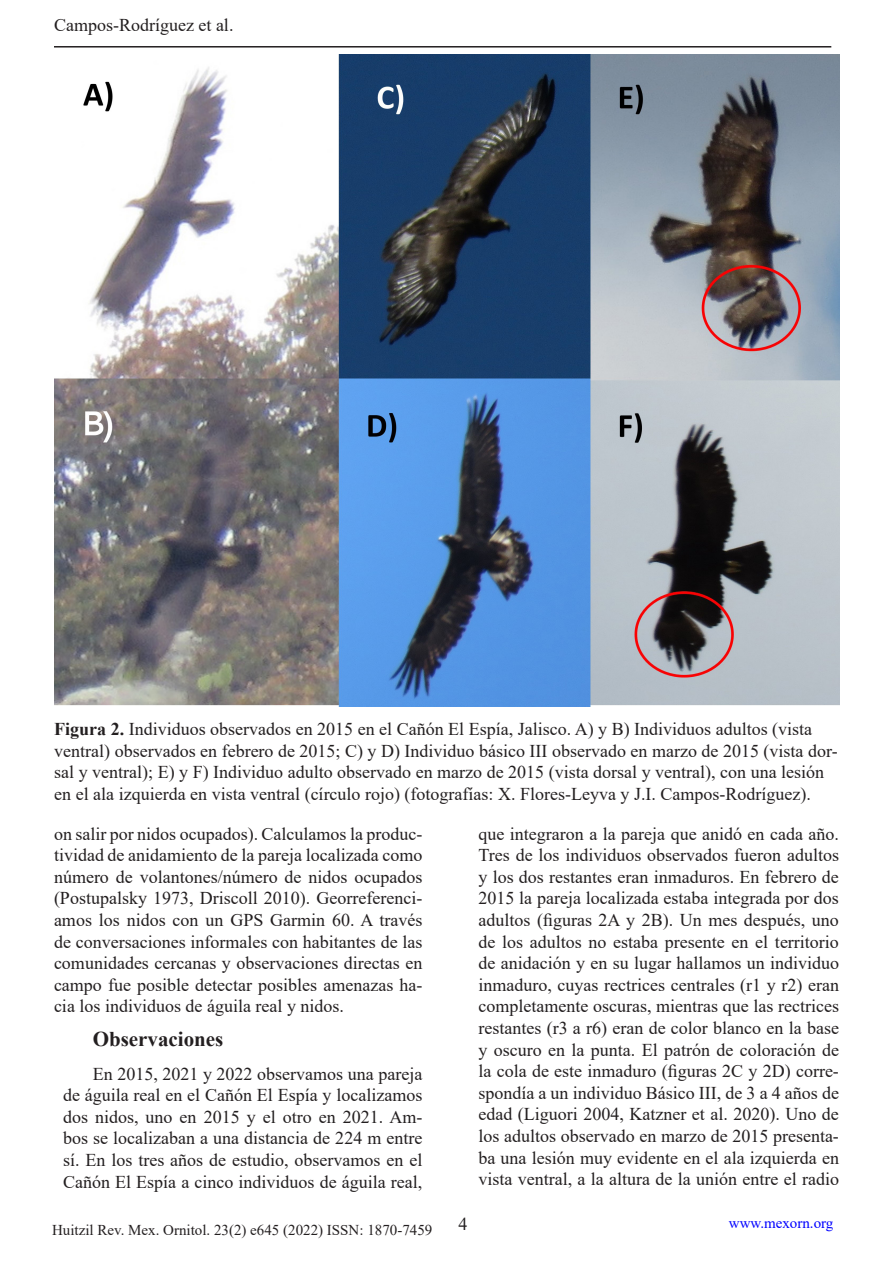
<style>
.page{position:relative;width:893px;height:1263px;background:#fff}
.page>*{position:absolute;margin:0;border:0;box-sizing:border-box;transform-origin:0 0}
.Heading_2{font:700 21px "Times New Roman";color:#231f20}
.Heading_2-2{font:18px/21.6px "Times New Roman";color:#231f20;text-align:justify}
.t1{font:15px "Times New Roman";color:#231f20}
.t2{font:15px "Times New Roman";color:#00f}
.s1{font-weight:700}
</style>
<div class="page">
<hr style="left:54px;top:46px;width:777px;height:2px;background:#231f20">
<img style="left:54px;top:54px;width:785px;height:652px">
<p class="Heading_2-2" style="left:54px;top:13px;width:181px">Campos-Rodríguez et al.</p>
<p class="Heading_2-2" style="left:54px;top:718px;width:785px;text-align:left"><span class="s1">Figura 2.</span> Individuos observados en 2015 en el Cañón El Espía, Jalisco. A) y B) Individuos adultos (vista ventral) observados en febrero de 2015; C) y D) Individuo básico III observado en marzo de 2015 (vista dor&shy;sal y ventral); E) y F) Individuo adulto observado en marzo de 2015 (vista dorsal y ventral), con una lesión en el ala izquierda en vista ventral (círculo rojo) (fotografías: X. Flores-Leyva y J.I. Campos-Rodríguez).</p>
<p class="Heading_2-2" style="left:54px;top:822px;width:370px">on salir por nidos ocupados). Calculamos la produc&shy;tividad de anidamiento de la pareja localizada como número de volantones/número de nidos ocupados (Postupalsky 1973, Driscoll 2010). Georreferenci&shy;amos los nidos con un GPS Garmin 60. A través de conversaciones informales con habitantes de las comunidades cercanas y observaciones directas en campo fue posible detectar posibles amenazas ha&shy;cia los individuos de águila real y nidos.</p>
<p class="Heading_2" style="left:93px;top:1024px;width:132px">Observaciones</p>
<p class="Heading_2-2" style="left:63px;top:1062px;width:361px;text-indent:30px">En 2015, 2021 y 2022 observamos una pareja de águila real en el Cañón El Espía y localizamos dos nidos, uno en 2015 y el otro en 2021. Am&shy;bos se localizaban a una distancia de 224 m entre sí. En los tres años de estudio, observamos en el Cañón El Espía a cinco individuos de águila real,</p>
<p class="t1" style="left:52px;top:1219px;width:382px">Huitzil Rev. Mex. Ornitol. 23(2) e645 (2022) ISSN: 1870-7459</p>
<p class="Heading_2-2" style="left:478px;top:822px;width:362px">que integraron a la pareja que anidó en cada año.<br>Tres de los individuos observados fueron adultos y los dos restantes eran inmaduros. En febrero de 2015 la pareja localizada estaba integrada por dos adultos (figuras 2A y 2B). Un mes después, uno de los adultos no estaba presente en el territorio de anidación y en su lugar hallamos un individuo inmaduro, cuyas rectrices centrales (r1 y r2) eran completamente oscuras, mientras que las rectrices restantes (r3 a r6) eran de color blanco en la base y oscuro en la punta. El patrón de coloración de la cola de este inmaduro (figuras 2C y 2D) corre&shy;spondía a un individuo Básico III, de 3 a 4 años de edad (Liguori 2004, Katzner et al. 2020). Uno de los adultos observado en marzo de 2015 presenta&shy;ba una lesión muy evidente en el ala izquierda en vista ventral, a la altura de la unión entre el radio</p>
<p class="Heading_2-2" style="left:458px;top:1213px;width:10px">4</p>
<p class="t2" style="left:729px;top:1213px;width:106px">www.mexorn.org</p>
</div>
